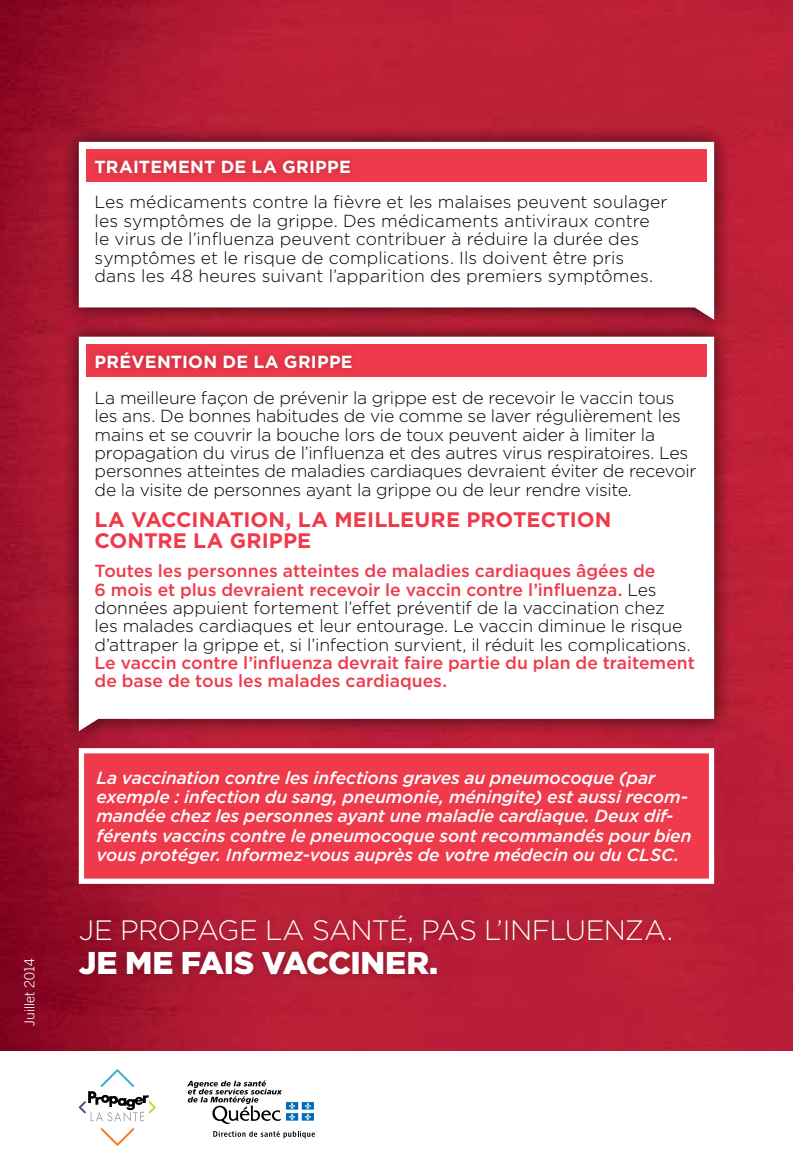
<style>
.page{position:relative;width:793px;height:1171px;background:#fff}
.page>*{position:absolute;margin:0;border:0;box-sizing:border-box;transform-origin:0 0}
.t1{font:900 31.5px "Gotham";letter-spacing:-.015em;color:#fff}
.t2{font:300 28px "Gotham";letter-spacing:-.025em;color:#fff}
.t3{font:700 21px/21px "Gotham";letter-spacing:.005em;color:#ef3a4c}
.t4{font:300 17.5px/18.4px "Gotham";letter-spacing:-.005em;color:#000}
.t5{font:italic 500 17.5px/19.2px "Gotham";letter-spacing:-.01em;color:#fff}
.t6{font:500 17.5px/18.4px "Gotham";color:#ef3a4c}
.t7{font:700 17.5px "Gotham";letter-spacing:.015em;color:#fff}
.t8{font:300 14px "Trade Gothic";letter-spacing:-.01em;color:#fff}
.s1{font-weight:500;color:#ef3a4c}
</style>
<div class="page">
<img style="left:0;top:0;width:792px;height:1049px">
<svg style="left:187px;top:1080px;width:127px;height:43px"></svg>
<svg style="left:213px;top:1130px;width:102px;height:8px"></svg>
<div style="left:61px;top:124px;width:670px;height:211px;background:#000;opacity:.75"></div>
<svg style="left:79px;top:142px;width:634px;height:177px"></svg>
<div style="left:61px;top:319px;width:670px;height:427px;background:#000;opacity:.75"></div>
<svg style="left:79px;top:336px;width:634px;height:395px"></svg>
<div style="left:86px;top:149px;width:621px;height:33px;background:#ef3a4c"></div>
<div style="left:79px;top:748px;width:634px;height:135px;background:#ef3a4c;border:5px solid #fff"></div>
<div style="left:86px;top:344px;width:621px;height:33px;background:#ef3a4c"></div>
<div style="left:87px;top:150px;width:272px;height:32px;background:#000;opacity:.25"></div>
<div style="left:87px;top:343px;width:274px;height:34px;background:#000;opacity:.25"></div>
<div style="left:71px;top:906px;width:608px;height:77px;background:#000;opacity:.25"></div>
<svg style="left:101px;top:1128px;width:33px;height:17px"></svg>
<svg style="left:79px;top:1069px;width:77px;height:52px"></svg>
<p class="t8" style="left:21px;top:1025px;width:69px;rotate:-90deg">Juillet 2014</p>
<p class="t7" style="left:94px;top:155px;width:258px">TRAITEMENT DE LA GRIPPE</p>
<p class="t4" style="left:94px;top:192px;width:574px">Les médicaments contre la fièvre et les malaises peuvent soulager les symptômes de la grippe. Des médicaments antiviraux contre le virus de l’influenza peuvent contribuer à réduire la durée des symptômes et le risque de complications. Ils doivent être pris dans les 48 heures suivant l’apparition des premiers symptômes.</p>
<p class="t7" style="left:94px;top:350px;width:259px">PRÉVENTION DE LA GRIPPE</p>
<p class="t4" style="left:94px;top:388px;width:603px">La meilleure façon de prévenir la grippe est de recevoir le vaccin tous les ans. De bonnes habitudes de vie comme se laver régulièrement les mains et se couvrir la bouche lors de toux peuvent aider à limiter la propagation du virus de l’influenza et des autres virus respiratoires. Les personnes atteintes de maladies cardiaques devraient éviter de recevoir de la visite de personnes ayant la grippe ou de leur rendre visite.</p>
<p class="t3" style="left:94px;top:509px;width:518px">LA VACCINATION, LA MEILLEURE PROTECTION<br>CONTRE LA GRIPPE</p>
<p class="t4" style="left:94px;top:561px;width:597px"><span class="s1">Toutes les personnes atteintes de maladies cardiaques âgées de<br>6 mois et plus devraient recevoir le vaccin contre l’influenza.</span> Les données appuient fortement l’effet préventif de la vaccination chez les malades cardiaques et leur entourage. Le vaccin diminue le risque d’attraper la grippe et, si l’infection survient, il réduit les complications.</p>
<p class="t6" style="left:94px;top:653px;width:601px">Le vaccin contre l’influenza devrait faire partie du plan de traitement de base de tous les malades cardiaques.</p>
<p class="t5" style="left:96px;top:767px;width:596px">La vaccination contre les infections graves au pneumocoque (par exemple : infection du sang, pneumonie, méningite) est aussi recom&shy;mandée chez les personnes ayant une maladie cardiaque. Deux dif&shy;férents vaccins contre le pneumocoque sont recommandés pour bien vous protéger. Informez-vous auprès de votre médecin ou du CLSC.</p>
<h2 class="t2" style="left:79px;top:912px;width:595px">JE PROPAGE LA SANTÉ, PAS L’INFLUENZA.</h2>
<h1 class="t1" style="left:79px;top:940px;width:360px">JE ME FAIS VACCINER.</h1>
</div>
